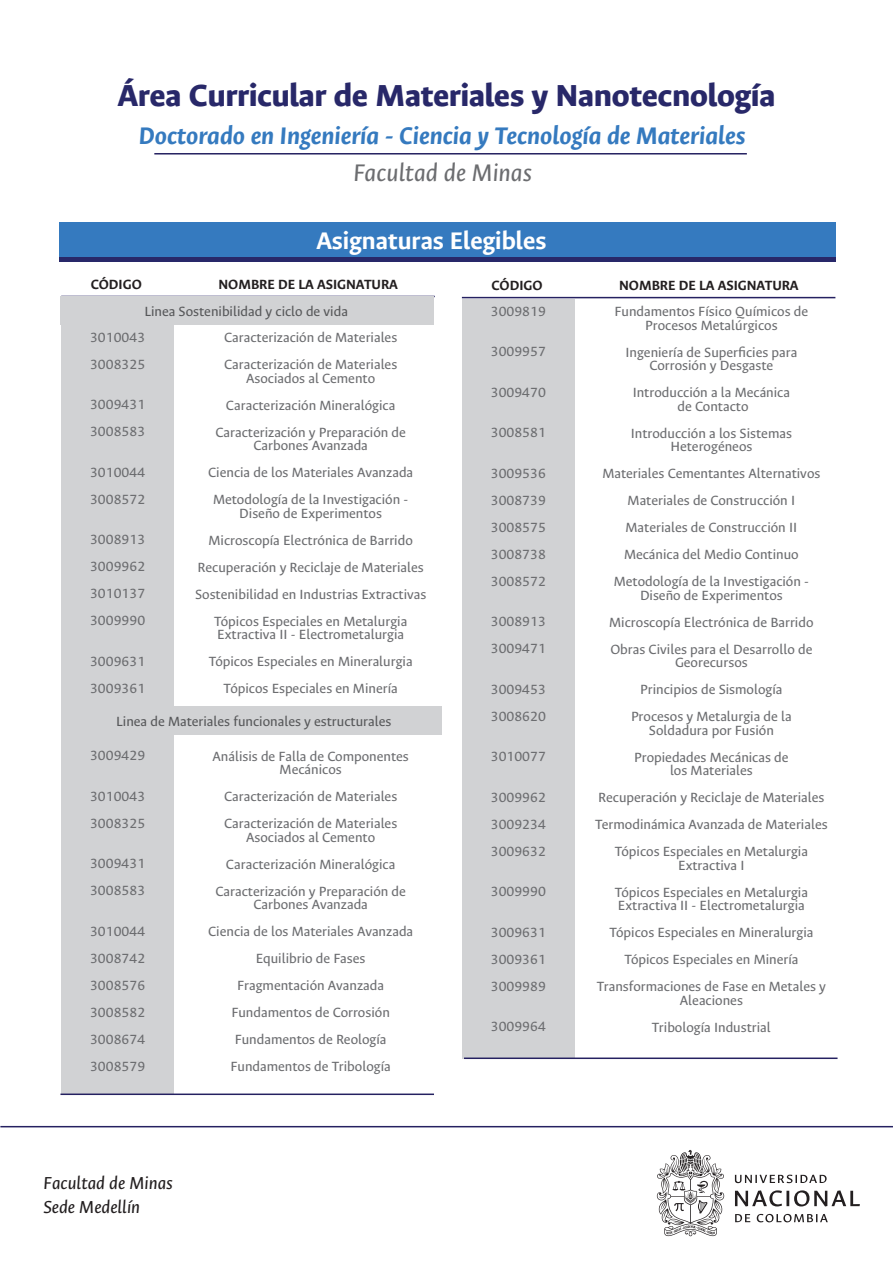
<style>
.page{position:relative;width:893px;height:1263px;background:#fff}
.page>*{position:absolute;margin:0;border:0;box-sizing:border-box;transform-origin:0 0}
.t1{font:800 34.2px "Ancizar Sans";color:#282869}
.t2{font:italic 700 27px "Ancizar Sans";color:#357abf}
.t3{font:700 27px "Ancizar Sans";color:#fff}
.t4{font:italic 27px "Ancizar Sans";color:#6c6d70}
.t5{font:italic 19.5px/23.4px "Ancizar Sans";color:#231f20}
.t6{font:15px/27px "Ancizar Sans";color:#6c6d70;text-align:center}
.t7{font:15px "Ancizar Sans";color:#57585a}
.t8{font:700 15px "Ancizar Sans";color:#231f20}
</style>
<div class="page">
<hr style="left:154px;top:153px;width:593px;height:2px;background:#252161">
<div style="left:60px;top:223px;width:776px;height:34px;background:#357abf"></div>
<div style="left:60px;top:257px;width:776px;height:5px;background:#282869"></div>
<hr style="left:61px;top:296px;width:374px;height:1px;background:#252161">
<div style="left:61px;top:298px;width:113px;height:795px;background:#d1d2d4"></div>
<hr style="left:462px;top:297px;width:373px;height:1px;background:#252161">
<div style="left:462px;top:299px;width:112px;height:760px;background:#d1d2d4"></div>
<div style="left:60px;top:296px;width:374px;height:29px;background:#d1d2d4"></div>
<div style="left:68px;top:706px;width:373px;height:29px;background:#d1d2d4"></div>
<hr style="left:60px;top:1093px;width:374px;height:2px;background:#252161">
<hr style="left:464px;top:1057px;width:373px;height:2px;background:#252161">
<svg style="left:735px;top:1175px;width:92px;height:8px"></svg>
<svg style="left:735px;top:1190px;width:125px;height:16px"></svg>
<svg style="left:735px;top:1214px;width:15px;height:8px"></svg>
<svg style="left:757px;top:1214px;width:71px;height:8px"></svg>
<svg style="left:657px;top:1150px;width:67px;height:86px"></svg>
<hr style="left:0;top:1126px;width:893px;height:1px;background:#252161">
<h1 class="t1" style="left:118px;top:76px;width:659px">Área Curricular de Materiales y Nanotecnología</h1>
<h2 class="t2" style="left:139px;top:120px;width:608px">Doctorado en Ingeniería - Ciencia y Tecnología de Materiales</h2>
<h2 class="t4" style="left:354px;top:158px;width:180px">Facultad de Minas</h2>
<h2 class="t3" style="left:317px;top:226px;width:231px">Asignaturas Elegibles</h2>
<p class="t8" style="left:91px;top:276px;width:52px">CÓDIGO</p>
<p class="t8" style="left:219px;top:276px;width:181px">NOMBRE DE LA ASIGNATURA</p>
<p class="t7" style="left:144px;top:303px;width:205px">Linea Sostenibilidad y ciclo de vida</p>
<p class="t6" style="left:90px;top:324px;width:57px;text-align:left">3010043<br>3008325</p>
<p class="t6" style="left:90px;top:391px;width:57px;text-align:left">3009431<br>3008583</p>
<p class="t6" style="left:90px;top:459px;width:57px;text-align:left">3010044<br>3008572</p>
<p class="t6" style="left:90px;top:526px;width:57px;text-align:justify">3008913<br>3009962<br>3010137<br>3009990</p>
<p class="t6" style="left:90px;top:648px;width:57px;text-align:left">3009631<br>3009361</p>
<p class="t6" style="left:224px;top:324px;width:175px;text-align:left">Caracterización de Materiales<br>Caracterización de Materiales</p>
<p class="t6" style="left:215px;top:364px;width:192px">Asociados al Cemento<br>Caracterización Mineralógica<br>Caracterización y Preparación de</p>
<p class="t6" style="left:208px;top:432px;width:207px">Carbones Avanzada<br>Ciencia de los Materiales Avanzada<br>Metodología de la Investigación -</p>
<p class="t6" style="left:195px;top:499px;width:233px">Diseño de Experimentos<br>Microscopía Electrónica de Barrido Recuperación y Reciclaje de Materiales Sostenibilidad en Industrias Extractivas Tópicos Especiales en Metalurgia</p>
<p class="t6" style="left:209px;top:621px;width:206px">Extractiva II - Electrometalurgia<br>Tópicos Especiales en Mineralurgia<br>Tópicos Especiales en Minería</p>
<p class="t7" style="left:116px;top:713px;width:277px">Linea de Materiales funcionales y estructurales</p>
<p class="t6" style="left:90px;top:742px;width:57px">3009429</p>
<p class="t6" style="left:90px;top:783px;width:57px;text-align:left">3010043<br>3008325</p>
<p class="t6" style="left:90px;top:850px;width:57px;text-align:left">3009431<br>3008583</p>
<p class="t6" style="left:90px;top:918px;width:57px;text-align:justify">3010044<br>3008742<br>3008576<br>3008582<br>3008674<br>3008579</p>
<p class="t6" style="left:212px;top:749px;width:198px;line-height:13.5px">Análisis de Falla de Componentes<br>Mecánicos</p>
<p class="t6" style="left:224px;top:783px;width:175px;text-align:left">Caracterización de Materiales<br>Caracterización de Materiales</p>
<p class="t6" style="left:215px;top:823px;width:192px">Asociados al Cemento<br>Caracterización Mineralógica<br>Caracterización y Preparación de</p>
<p class="t6" style="left:208px;top:891px;width:207px">Carbones Avanzada<br>Ciencia de los Materiales Avanzada<br>Equilibrio de Fases<br>Fragmentación Avanzada<br>Fundamentos de Corrosión<br>Fundamentos de Reología<br>Fundamentos de Tribología</p>
<h3 class="t5" style="left:43px;top:1171px;width:131px">Facultad de Minas<br>Sede Medellín</h3>
<p class="t8" style="left:492px;top:277px;width:52px">CÓDIGO</p>
<p class="t8" style="left:619px;top:277px;width:181px">NOMBRE DE LA ASIGNATURA</p>
<p class="t6" style="left:615px;top:305px;width:195px;line-height:13.5px">Fundamentos Físico Químicos de<br>Procesos Metalúrgicos</p>
<p class="t6" style="left:625px;top:345px;width:173px;line-height:13.5px">Ingeniería de Superficies para<br>Corrosión y Desgaste</p>
<p class="t6" style="left:633px;top:386px;width:159px;line-height:13.5px">Introducción a la Mecánica de Contacto</p>
<p class="t6" style="left:631px;top:426px;width:163px;line-height:13.5px">Introducción a los Sistemas<br>Heterogéneos</p>
<p class="t6" style="left:602px;top:460px;width:219px">Materiales Cementantes Alternativos<br>Materiales de Construcción I<br>Materiales de Construcción II<br>Mecánica del Medio Continuo<br>Metodología de la Investigación -</p>
<p class="t6" style="left:609px;top:582px;width:206px">Diseño de Experimentos<br>Microscopía Electrónica de Barrido<br>Obras Civiles para el Desarrollo de</p>
<p class="t6" style="left:631px;top:649px;width:162px">Georecursos<br>Principios de Sismología<br>Procesos y Metalurgia de la</p>
<p class="t6" style="left:634px;top:717px;width:156px">Soldadura por Fusión<br>Propiedades Mecánicas de</p>
<p class="t6" style="left:595px;top:757px;width:234px">los Materiales<br>Recuperación y Reciclaje de Materiales<br>Termodinámica Avanzada de Materiales<br>Tópicos Especiales en Metalurgia</p>
<p class="t6" style="left:615px;top:852px;width:195px">Extractiva I<br>Tópicos Especiales en Metalurgia</p>
<p class="t6" style="left:597px;top:892px;width:231px">Extractiva II - Electrometalurgia Tópicos Especiales en Mineralurgia Tópicos Especiales en Minería Transformaciones de Fase en Metales y</p>
<p class="t6" style="left:652px;top:987px;width:120px">Aleaciones<br>Tribología Industrial</p>
<p class="t6" style="left:491px;top:298px;width:57px">3009819</p>
<p class="t6" style="left:491px;top:338px;width:57px">3009957</p>
<p class="t6" style="left:491px;top:379px;width:57px">3009470</p>
<p class="t6" style="left:491px;top:419px;width:57px">3008581</p>
<p class="t6" style="left:491px;top:460px;width:57px;text-align:justify">3009536<br>3008739<br>3008575<br>3008738<br>3008572</p>
<p class="t6" style="left:491px;top:608px;width:57px;text-align:left">3008913<br>3009471</p>
<p class="t6" style="left:491px;top:676px;width:57px;text-align:left">3009453<br>3008620</p>
<p class="t6" style="left:491px;top:743px;width:57px">3010077</p>
<p class="t6" style="left:491px;top:784px;width:57px;text-align:justify">3009962<br>3009234<br>3009632</p>
<p class="t6" style="left:491px;top:878px;width:57px">3009990</p>
<p class="t6" style="left:491px;top:919px;width:57px;text-align:justify">3009631<br>3009361<br>3009989</p>
<p class="t6" style="left:491px;top:1013px;width:57px">3009964</p>
</div>
